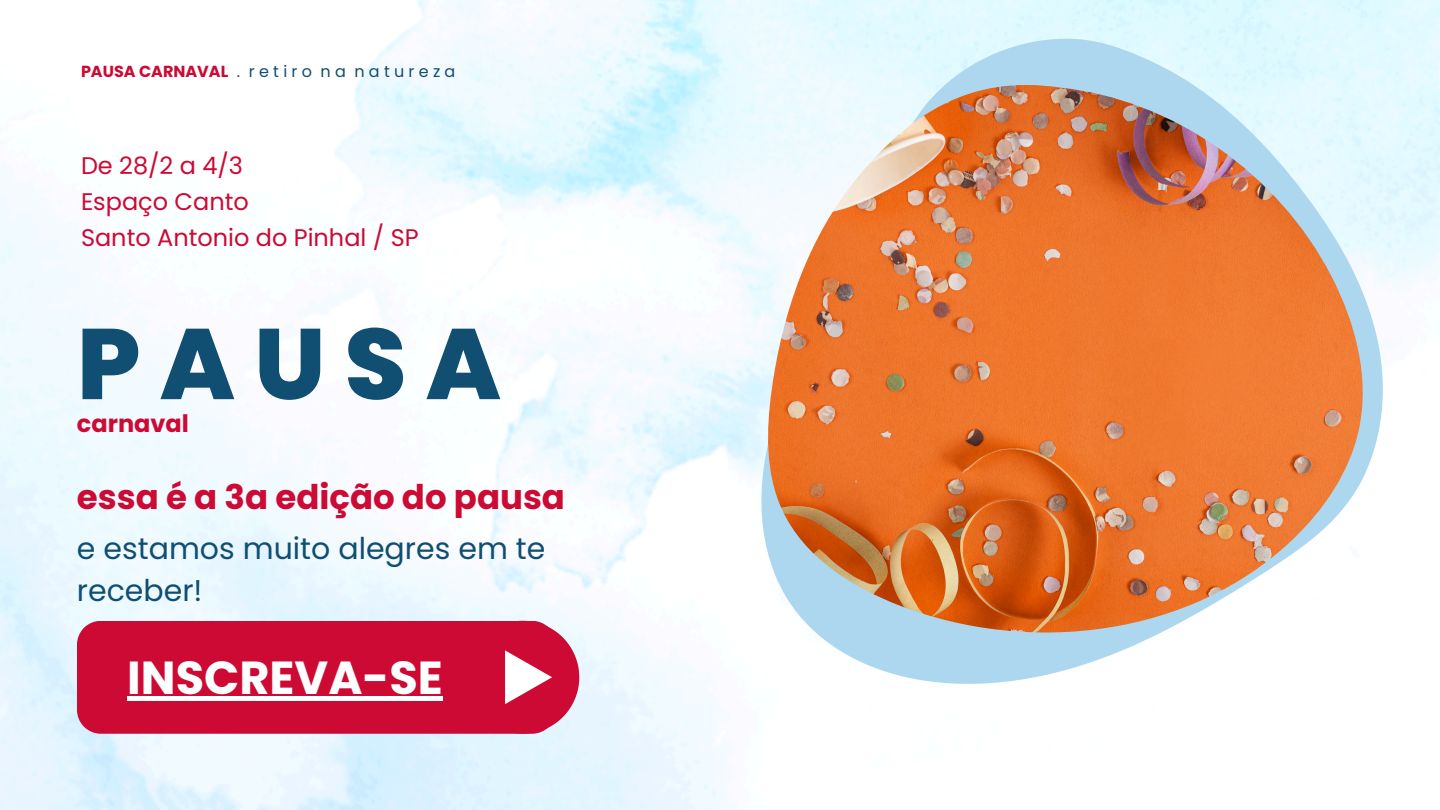
<style>
.page{position:relative;width:1440px;height:810px;background:#fff}
.page>*{position:absolute;margin:0;border:0;box-sizing:border-box;transform-origin:0 0}
.t1{font:800 100px "Poppins";letter-spacing:.19em;color:#104e72}
.t2{font:700 46.3px "Poppins";color:#fff}
.t3{font:700 34px "Poppins";color:#cc0a34}
.t4{font:30px/42px "Poppins";color:#104e72}
.t5{font:24px/36px "Poppins";color:#cc0a34}
.t6{font:700 24px "Poppins";color:#cc0a34}
.t7{font:16px "Poppins";letter-spacing:.265em;color:#104e72}
.s1{font-weight:700;color:#cc0a34}
</style>
<div class="page">
<svg style="left:750px;top:37px;width:633px;height:655px"></svg>
<img style="left:768px;top:85px;width:595px;height:547px">
<div style="left:77px;top:621px;width:389px;height:113px;background:#cc0a34"></div>
<svg style="left:466px;top:621px;width:113px;height:113px;background:#d43a5d"></svg>
<hr style="left:127px;top:697px;width:316px;height:4px;background:#fff">
<p class="t7" style="left:81px;top:60px;width:376px"><span class="s1">PAUSACARNAVAL</span> . retiro na natureza</p>
<h3 class="t5" style="left:81px;top:147px;width:339px">De 28/2 a 4/3<br>Espaço Canto<br>Santo Antonio do Pinhal / SP</h3>
<h6 class="t1" style="left:77px;top:294px;width:426px">PAUSA</h6>
<h2 class="t6" style="left:77px;top:407px;width:113px">carnaval</h2>
<h1 class="t3" style="left:77px;top:473px;width:490px">essa é a 3a edição do pausa</h1>
<h5 class="t4" style="left:77px;top:527px;width:470px">e estamos muito alegres em te receber!</h5>
<h4 class="t2" style="left:127px;top:645px;width:317px">INSCREVA-SE</h4>
</div>
